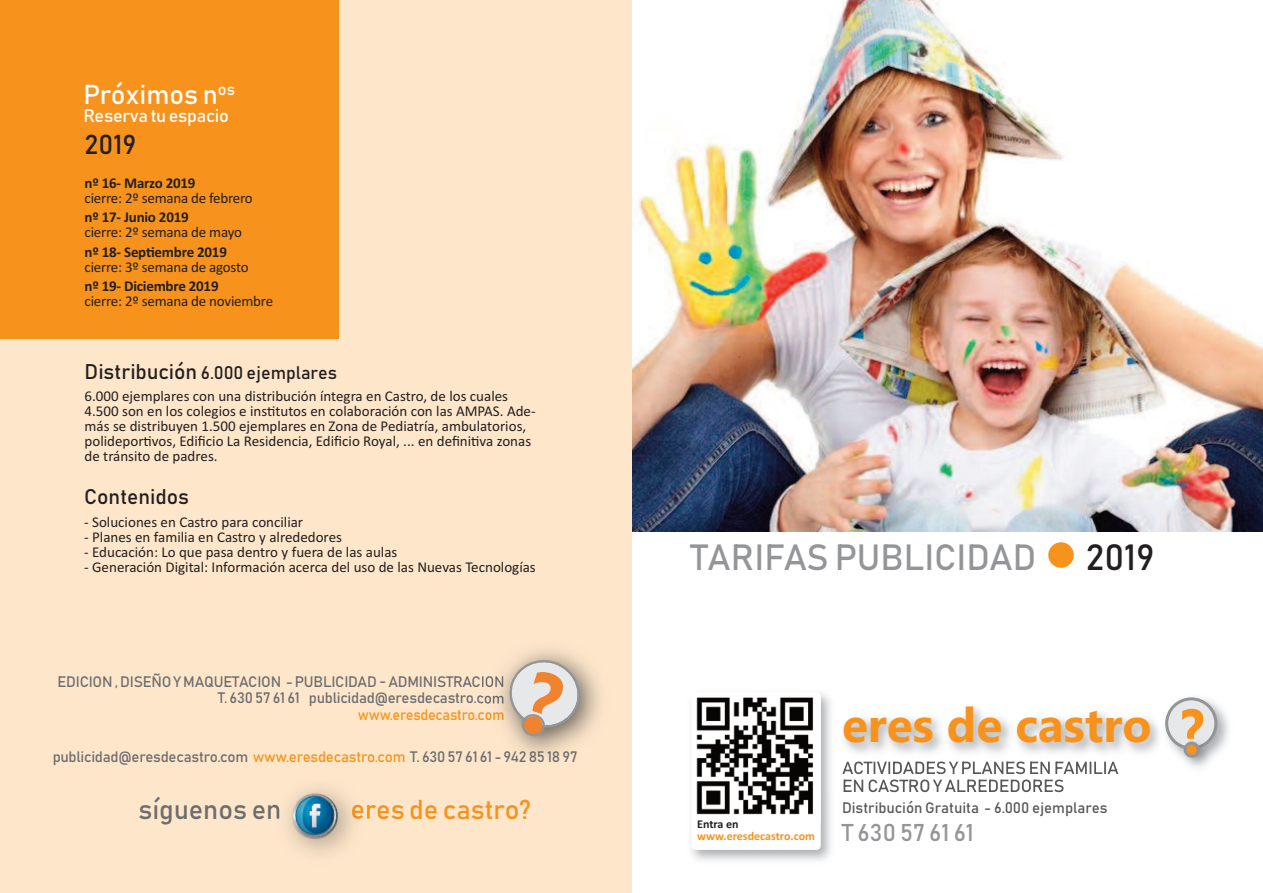
<style>
.page{position:relative;width:1263px;height:893px;background:#fff}
.page>*{position:absolute;margin:0;border:0;box-sizing:border-box;transform-origin:0 0}
.t1{font:700 48px "Ebrima";color:#f7931d}
.t2{font:36px "Bahnschrift";color:#939598}
.t3{font:36px "Bahnschrift";color:#231f20}
.t4{font:27px "Bahnschrift";color:#f7931d}
.t5{font:27px "Bahnschrift";color:#fff}
.t6{font:27px "Bahnschrift";color:#6c6d70}
.t7{font:27px "Bahnschrift";color:#231f20}
.t8{font:24px "Bahnschrift";color:#939598}
.t9{font:21px "Bahnschrift";color:#231f20}
.t10{font:18px "Bahnschrift";color:#231f20}
.t11{font:18px "Bahnschrift";letter-spacing:-.015em;color:#fff}
.t12{font:15px/15px "Calibri";color:#231f20}
.t13{font:15px/16.5px "Bahnschrift";letter-spacing:-.015em;color:#6c6d70;text-align:right}
.t14{font:700 15px "Calibri";letter-spacing:-.015em;color:#231f20}
.t15{font:15px "Bahnschrift";color:#57585a}
.t16{font:15px "Bahnschrift";letter-spacing:-.015em;color:#f7931d;scale:.96 1}
.t17{font:700 12px "Calibri";color:#f7931d}
.t18{font:700 12px "Calibri";color:#231f20}
.s1{font-size:21px}
.s2{color:#f7931d}
.s3{font-size:58.8px}
</style>
<div class="page">
<img style="left:632px;top:0;width:631px;height:532px">
<div style="left:1048px;top:542px;width:26px;height:26px;background:#f7931d;border-radius:50%"></div>
<img style="left:844px;top:708px;width:315px;height:85px">
<img style="left:842px;top:761px;width:150px;height:13px">
<img style="left:843px;top:779px;width:131px;height:13px">
<img style="left:1217px;top:705px;width:12px;height:46px">
<img style="left:1183px;top:735px;width:36px;height:33px">
<svg style="left:1165px;top:697px;width:52px;height:61px"></svg>
<svg style="left:691px;top:692px;width:130px;height:158px"></svg>
<img style="left:691px;top:692px;width:130px;height:5px">
<div style="left:0;top:0;width:631px;height:893px;background:#fee6ca"></div>
<img style="left:482px;top:649px;width:118px;height:106px">
<div style="left:0;top:0;width:338px;height:338px;background:#f7931d"></div>
<img style="left:271px;top:787px;width:83px;height:67px">
<img style="left:352px;top:803px;width:18px;height:16px">
<img style="left:290px;top:793px;width:48px;height:46px">
<svg style="left:505px;top:656px;width:79px;height:82px"></svg>
<h3 class="t5" style="left:84px;top:79px;width:153px">Próximos n<sup>os</sup></h3>
<p class="t11" style="left:84px;top:105px;width:147px">Reserva tu espacio</p>
<h3 class="t7" style="left:85px;top:129px;width:53px">2019</h3>
<p class="t14" style="left:85px;top:174px;width:112px">nº 16- Marzo 2019</p>
<p class="t12" style="left:85px;top:190px;width:170px">cierre: 2º semana de febrero</p>
<p class="t14" style="left:85px;top:208px;width:106px">nº 17- Junio 2019</p>
<p class="t12" style="left:85px;top:225px;width:159px">cierre: 2º semana de mayo</p>
<p class="t14" style="left:85px;top:243px;width:144px">nº 18- Septiembre 2019</p>
<p class="t12" style="left:85px;top:259px;width:166px">cierre: 3º semana de agosto</p>
<p class="t14" style="left:85px;top:277px;width:136px">nº 19- Diciembre 2019</p>
<p class="t12" style="left:85px;top:294px;width:190px">cierre: 2º semana de noviembre</p>
<p class="t10" style="left:85px;top:362px;width:254px"><span class="s1">Distribución</span> 6.000 ejemplares</p>
<p class="t12" style="left:85px;top:388px;width:453px">6.000 ejemplares con una distribución íntegra en Castro, de los cuales 4.500 son en los colegios e institutos en colaboración con las AMPAS. Ade&shy;más se distribuyen 1.500 ejemplares en Zona de Pediatría, ambulatorios, polideportivos, Edificio La Residencia, Edificio Royal, ... en definitiva zonas de tránsito de padres.</p>
<h3 class="t9" style="left:84px;top:485px;width:106px">Contenidos</h3>
<p class="t12" style="left:84px;top:514px;width:221px">- Soluciones en Castro para conciliar</p>
<p class="t12" style="left:84px;top:529px;width:259px">- Planes en familia en Castro y alrededores</p>
<p class="t12" style="left:84px;top:544px;width:315px">- Educación: Lo que pasa dentro y fuera de las aulas</p>
<p class="t12" style="left:84px;top:559px;width:453px">- Generación Digital: Información acerca del uso de las Nuevas Tecnologías</p>
<p class="t13" style="left:57px;top:673px;width:449px">EDICION , DISEÑO Y MAQUETACION - PUBLICIDAD - ADMINISTRACION<br>T. 630 57 61 61 publicidad@eresdecastro.com</p>
<p class="t16" style="left:358px;top:706px;width:154px">www.eresdecastro.com</p>
<p class="t13" style="left:53px;top:749px;width:526px">publicidad@eresdecastro.com <span class="s2">www.eresdecastro.com</span> T. 630 57 61 61 - 942 85 18 97</p>
<h3 class="t6" style="left:138px;top:793px;width:144px">síguenos en</h3>
<h3 class="t4" style="left:350px;top:793px;width:182px">eres de castro?</h3>
<h2 class="t2" style="left:691px;top:536px;width:347px">TARIFAS PUBLICIDAD</h2>
<h2 class="t3" style="left:1086px;top:536px;width:70px">2019</h2>
<p class="t18" style="left:697px;top:817px;width:43px">Entra en</p>
<p class="t17" style="left:697px;top:829px;width:119px">www.eresdecastro.com</p>
<h1 class="t1" style="left:842px;top:697px;width:364px">eres de castro <span class="s3">?</span></h1>
<p class="t15" style="left:842px;top:799px;width:267px">Distribución Gratuita - 6.000 ejemplares</p>
<h3 class="t8" style="left:842px;top:818px;width:133px">T 630 57 61 61</h3>
</div>
